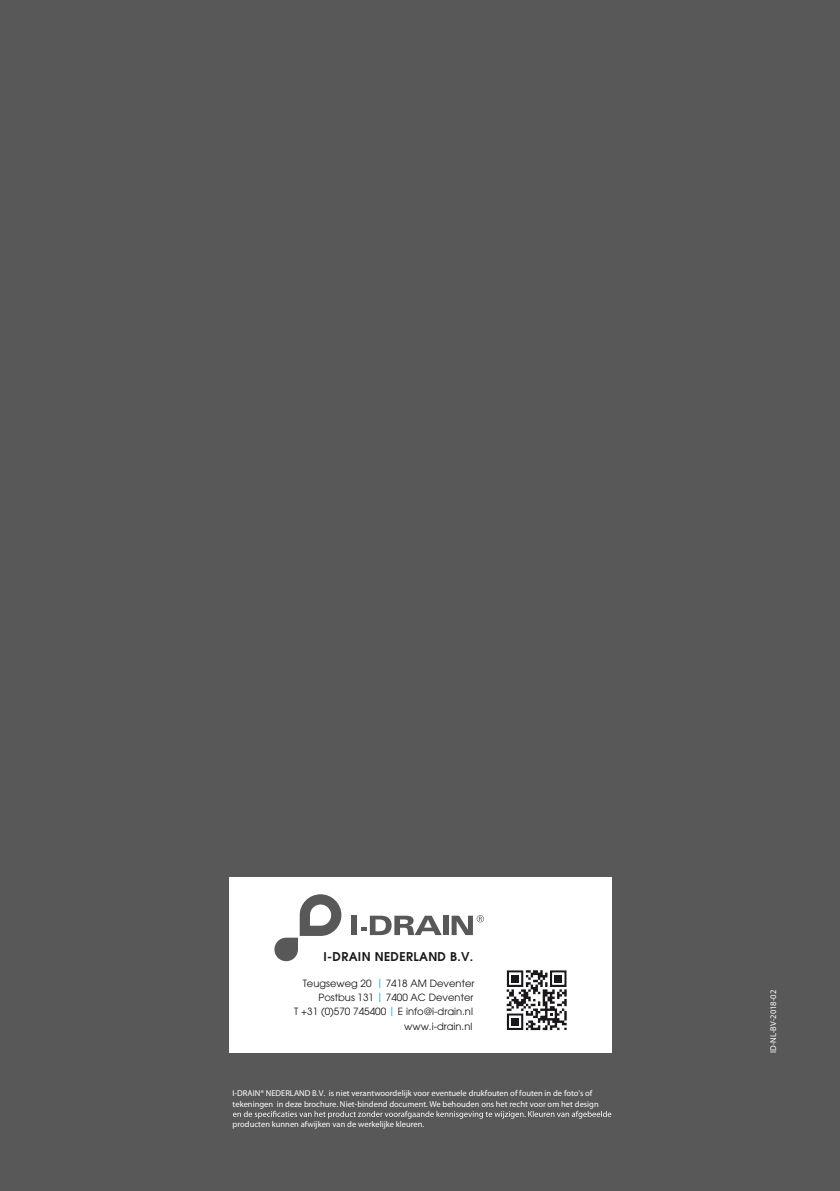
<style>
.page{position:relative;width:840px;height:1191px;background:#fff}
.page>*{position:absolute;margin:0;border:0;box-sizing:border-box;transform-origin:0 0}
.t1{font:600 12px "Avant Garde";letter-spacing:.03em;color:#1a171c}
.t2{font:10px/14.2px "Avant Garde";color:#1a171c;text-align:right}
.t3{font:8.6px/10.2px "Myriad Pro";color:#fff}
.s1{font-size:9.2px;color:#009ee0}
</style>
<div class="page">
<div style="left:0;top:0;width:839px;height:1191px;background:#585859"></div>
<div style="left:230px;top:877px;width:381px;height:175px;background:#fff"></div>
<svg style="left:274px;top:894px;width:67px;height:67px"></svg>
<div style="left:351px;top:915px;width:6px;height:20px;background:#585859"></div>
<div style="left:442px;top:915px;width:6px;height:20px;background:#585859"></div>
<svg style="left:451px;top:915px;width:32px;height:20px"></svg>
<svg style="left:361px;top:915px;width:80px;height:20px"></svg>
<svg style="left:506px;top:970px;width:61px;height:61px"></svg>
<svg style="left:233px;top:1110px;width:378px;height:8px"></svg>
<h1 class="t1" style="left:323px;top:950px;width:151px">I-DRAIN NEDERLAND B.V.</h1>
<p class="t2" style="left:294px;top:977px;width:181px">Teugseweg 20 <span class="s1">|</span> 7418 AM Deventer<br>Postbus 131 <span class="s1">|</span> 7400 AC Deventer<br>T +31 (0)570 745400 <span class="s1">|</span> E info@i-drain.nl www.i-drain.nl</p>
<p class="t3" style="left:232px;top:1089px;width:367px">I-DRAIN® NEDERLAND B.V. is niet verantwoordelijk voor eventuele drukfouten of fouten in de foto's of tekeningen in deze brochure. Niet-bindend document. We behouden ons het recht voor om het design</p>
<p class="t3" style="left:232px;top:1119px;width:193px">producten kunnen afwijken van de werkelijke kleuren.</p>
<p class="t3" style="left:768px;top:1053px;width:64px;rotate:-90deg">ID-NL-BV-2018-02</p>
</div>
